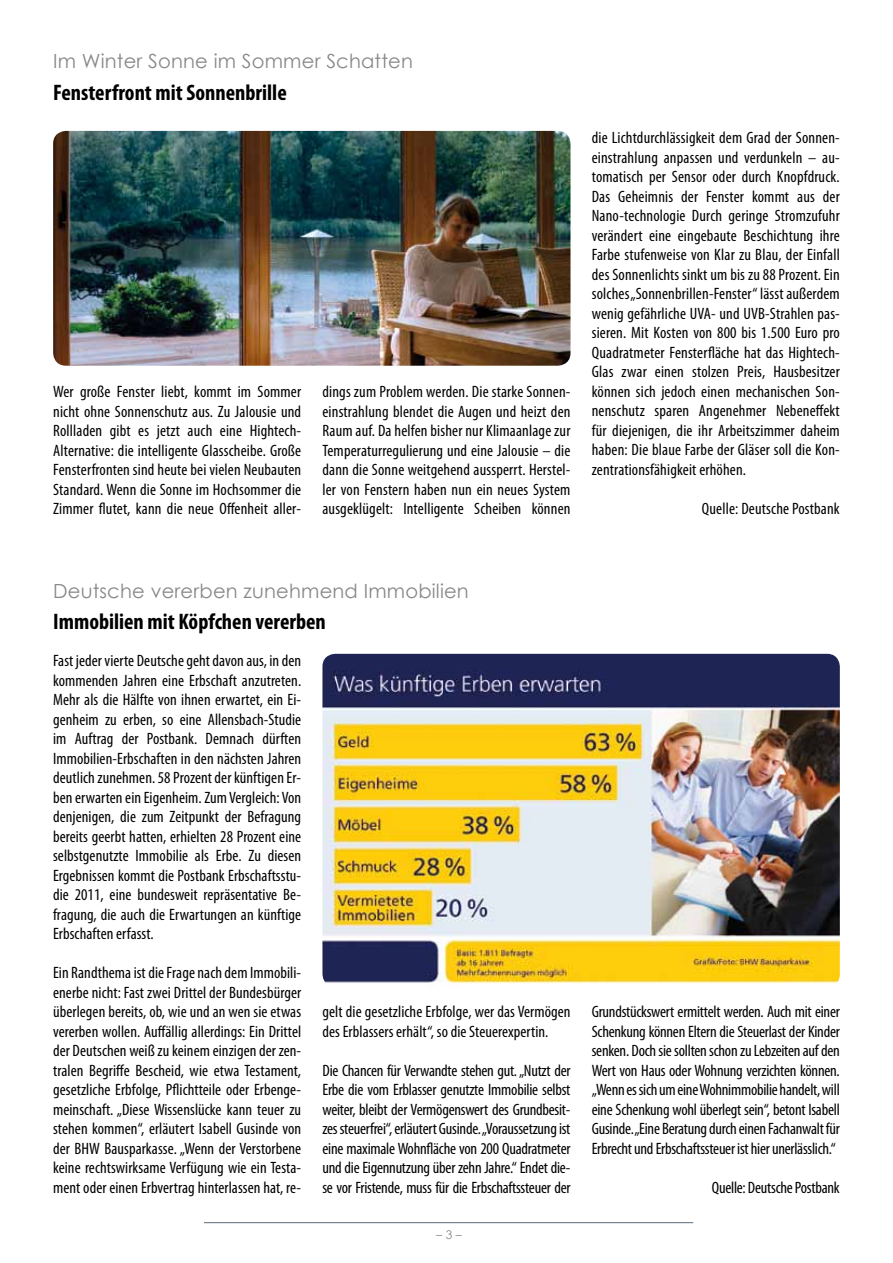
<style>
.page{position:relative;width:893px;height:1263px;background:#fff}
.page>*{position:absolute;margin:0;border:0;box-sizing:border-box;transform-origin:0 0}
.t1{font:700 condensed 22.5px "Myriad Pro";color:#000}
.t2{font:19.5px "Century Gothic";letter-spacing:.01em;color:#87888a}
.t3{font:condensed 16.5px/19.5px "Myriad Pro";letter-spacing:.005em;color:#000;text-align:justify}
.t4{font:condensed 16.5px "Myriad Pro";letter-spacing:-.015em;color:#000}
.t5{font:12px "Century Gothic";color:#87888a}
</style>
<div class="page">
<hr style="left:204px;top:1222px;width:489px;height:1px;background:#87888a">
<img style="left:53px;top:131px;width:517px;height:235px">
<img style="left:322px;top:654px;width:518px;height:330px">
<p class="t2" style="left:53px;top:47px;width:361px">Im Winter Sonne im Sommer Schatten</p>
<h1 class="t1" style="left:53px;top:78px;width:235px">Fensterfront mit Sonnenbrille</h1>
<p class="t3" style="left:53px;top:382px;width:250px">Wer große Fenster liebt, kommt im Sommer nicht ohne Sonnenschutz aus. Zu Jalousie und Rollladen gibt es jetzt auch eine Hightech-Alternative: die intelligente Glasscheibe. Große Fensterfronten sind heute bei vielen Neubauten Standard. Wenn die Sonne im Hochsommer die Zimmer flutet, kann die neue Offenheit aller-</p>
<p class="t3" style="left:322px;top:382px;width:250px">dings zum Problem werden. Die starke Sonnen&shy;einstrahlung blendet die Augen und heizt den Raum auf. Da helfen bisher nur Klimaanlage zur Temperaturregulierung und eine Jalousie – die dann die Sonne weitgehend aussperrt. Herstel&shy;ler von Fenstern haben nun ein neues System ausgeklügelt: Intelligente Scheiben können</p>
<p class="t3" style="left:592px;top:128px;width:250px">die Lichtdurchlässigkeit dem Grad der Sonnen&shy;einstrahlung anpassen und verdunkeln – au&shy;tomatisch per Sensor oder durch Knopfdruck.<br>Das Geheimnis der Fenster kommt aus der Nano-technologie Durch geringe Stromzufuhr verändert eine eingebaute Beschichtung ihre Farbe stufenweise von Klar zu Blau, der Einfall des Sonnenlichts sinkt um bis zu 88 Prozent. Ein solches „Sonnenbrillen-Fenster“ lässt außerdem wenig gefährliche UVA- und UVB-Strahlen pas&shy;sieren. Mit Kosten von 800 bis 1.500 Euro pro Quadratmeter Fensterfläche hat das Hightech-Glas zwar einen stolzen Preis, Hausbesitzer können sich jedoch einen mechanischen Son&shy;nenschutz sparen Angenehmer Nebeneffekt für diejenigen, die ihr Arbeitszimmer daheim haben: Die blaue Farbe der Gläser soll die Kon&shy;zentrationsfähigkeit erhöhen.</p>
<p class="t3" style="left:702px;top:498px;width:139px">Quelle: Deutsche Postbank</p>
<p class="t2" style="left:53px;top:578px;width:417px">Deutsche vererben zunehmend Immobilien</p>
<h1 class="t1" style="left:53px;top:608px;width:274px">Immobilien mit Köpfchen vererben</h1>
<p class="t3" style="left:53px;top:651px;width:250px">Fast jeder vierte Deutsche geht davon aus, in den kommenden Jahren eine Erbschaft anzutreten.<br>Mehr als die Hälfte von ihnen erwartet, ein Ei&shy;genheim zu erben, so eine Allensbach-Studie im Auftrag der Postbank. Demnach dürften Immobilien-Erbschaften in den nächsten Jahren deutlich zunehmen. 58 Prozent der künftigen Er&shy;ben erwarten ein Eigenheim. Zum Vergleich: Von denjenigen, die zum Zeitpunkt der Befragung bereits geerbt hatten, erhielten 28 Prozent eine selbstgenutzte Immobilie als Erbe. Zu diesen Ergebnissen kommt die Postbank Erbschaftsstu&shy;die 2011, eine bundesweit repräsentative Be&shy;fragung, die auch die Erwartungen an künftige Erbschaften erfasst.</p>
<p class="t3" style="left:53px;top:963px;width:250px">Ein Randthema ist die Frage nach dem Immobili&shy;enerbe nicht: Fast zwei Drittel der Bundesbürger überlegen bereits, ob, wie und an wen sie etwas vererben wollen. Auffällig allerdings: Ein Drittel der Deutschen weiß zu keinem einzigen der zen&shy;tralen Begriffe Bescheid, wie etwa Testament, gesetzliche Erbfolge, Pflichtteile oder Erbenge&shy;meinschaft. „Diese Wissenslücke kann teuer zu stehen kommen“, erläutert Isabell Gusinde von der BHW Bausparkasse. „Wenn der Verstorbene keine rechtswirksame Verfügung wie ein Testa&shy;ment oder einen Erbvertrag hinterlassen hat, re-</p>
<p class="t3" style="left:322px;top:1002px;width:250px">gelt die gesetzliche Erbfolge, wer das Vermögen des Erblassers erhält“, so die Steuerexpertin.</p>
<p class="t3" style="left:322px;top:1060px;width:250px">Die Chancen für Verwandte stehen gut. „Nutzt der Erbe die vom Erblasser genutzte Immobilie selbst weiter, bleibt der Vermögenswert des Grundbesit&shy;zes steuerfrei“, erläutert Gusinde. „Voraussetzung ist eine maximale Wohnfläche von 200 Quadratmeter und die Eigennutzung über zehn Jahre.“ Endet die&shy;se vor Fristende, muss für die Erbschaftssteuer der</p>
<p class="t5" style="left:436px;top:1226px;width:27px">– 3 –</p>
<p class="t3" style="left:592px;top:1002px;width:250px">Grundstückswert ermittelt werden. Auch mit einer Schenkung können Eltern die Steuerlast der Kinder senken. Doch sie sollten schon zu Lebzeiten auf den Wert von Haus oder Wohnung verzichten können. „Wenn es sich um eine Wohnimmobilie handelt, will eine Schenkung wohl überlegt sein“, betont Isabell Gusinde. „Eine Beratung durch einen Fachanwalt für Erbrecht und Erbschaftssteuer ist hier unerlässlich.“</p>
<p class="t4" style="left:712px;top:1177px;width:130px">Quelle: Deutsche Postbank</p>
</div>
